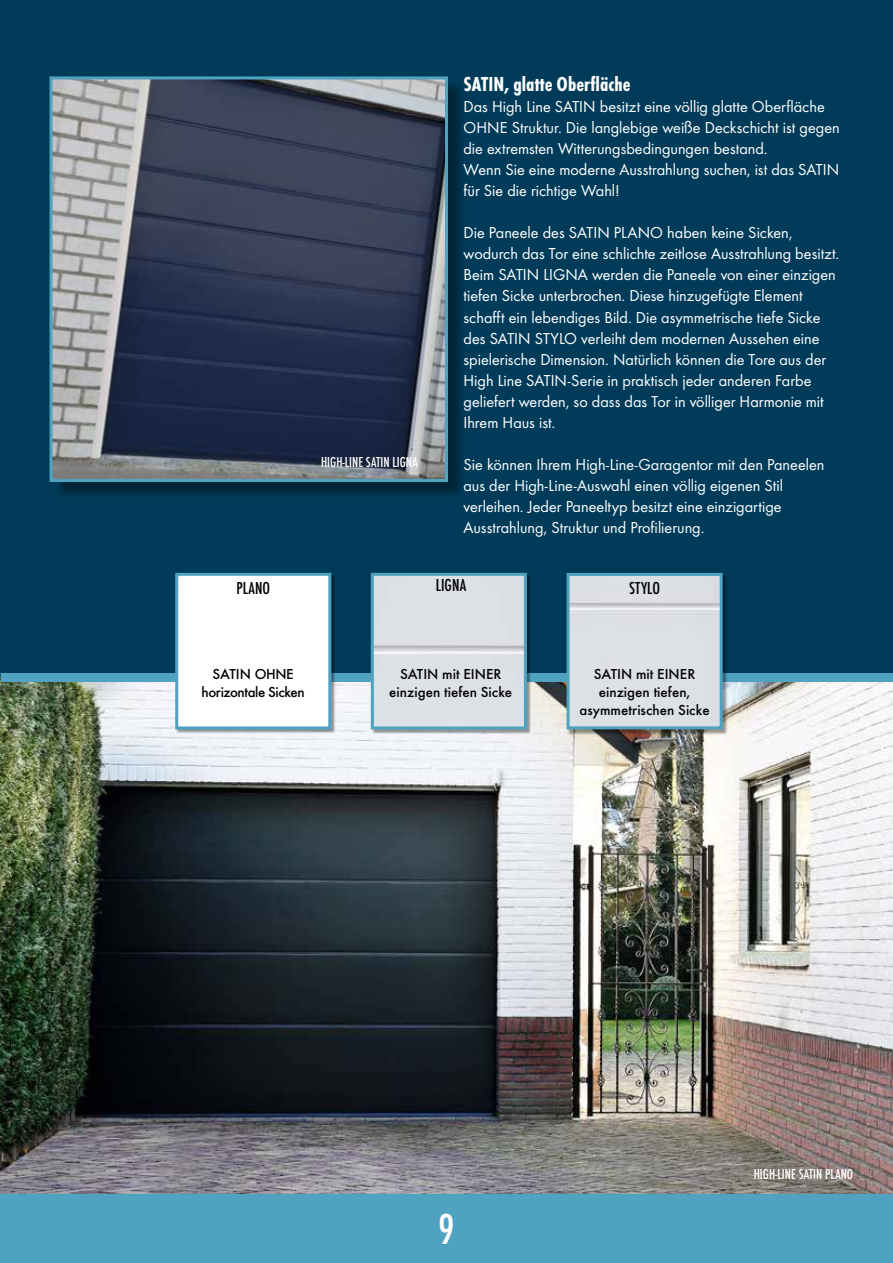
<style>
.page{position:relative;width:893px;height:1263px;background:#fff}
.page>*{position:absolute;margin:0;border:0;box-sizing:border-box;transform-origin:0 0}
.t1{font:500 45px "Futura Con";color:#fff}
.t2{font:700 21px "Futura Con";letter-spacing:.005em;color:#fff}
.t3{font:500 18px "Futura Con";color:#000}
.t4{font:16.5px/21px "Futura Boo";color:#fff}
.t5{font:500 15px/18px "Futura";color:#000;text-align:center}
.t6{font:500 15px "Futura Con";color:#fff}
.t7{font:500 15px/18px "Futura";letter-spacing:-.03em;color:#000;text-align:center}
</style>
<div class="page">
<div style="left:0;top:0;width:893px;height:676px;background:#003c5a"></div>
<img style="left:0;top:677px;width:893px;height:518px">
<div style="left:0;top:1195px;width:893px;height:68px;background:#50a2c1"></div>
<div style="left:1px;top:673px;width:892px;height:8px;background:#50a2c1"></div>
<div style="left:52px;top:79px;width:414px;height:421px;background:#000;opacity:.4"></div>
<img style="left:54px;top:80px;width:390px;height:398px">
<div style="left:50px;top:76px;width:398px;height:406px;border:3px solid #50a2c1"></div>
<div style="left:176px;top:574px;width:159px;height:160px;background:#000;opacity:.4"></div>
<div style="left:179px;top:577px;width:148px;height:148px;background:#fff"></div>
<div style="left:175px;top:573px;width:156px;height:156px;border:3px solid #50a2c1"></div>
<div style="left:372px;top:574px;width:160px;height:160px;background:#000;opacity:.4"></div>
<div style="left:375px;top:577px;width:148px;height:148px;background:#dde0e5"></div>
<div style="left:371px;top:573px;width:156px;height:156px;border:3px solid #50a2c1"></div>
<div style="left:568px;top:574px;width:160px;height:161px;background:#000;opacity:.4"></div>
<div style="left:571px;top:577px;width:148px;height:148px;background:#dde0e5"></div>
<div style="left:567px;top:573px;width:156px;height:156px;border:3px solid #50a2c1"></div>
<p class="t6" style="left:321px;top:454px;width:98px">HIGH-LINE SATIN LIGNA</p>
<p class="t2" style="left:463px;top:72px;width:169px">SATIN, glatte Oberfläche</p>
<p class="t4" style="left:463px;top:96px;width:378px">Das High Line SATIN besitzt eine völlig glatte Oberfläche OHNE Struktur. Die langlebige weiße Deckschicht ist gegen die extremsten Witterungsbedingungen bestand.<br>Wenn Sie eine moderne Ausstrahlung suchen, ist das SATIN für Sie die richtige Wahl!</p>
<p class="t4" style="left:463px;top:222px;width:377px">Die Paneele des SATIN PLANO haben keine Sicken, wodurch das Tor eine schlichte zeitlose Ausstrahlung besitzt.<br>Beim SATIN LIGNA werden die Paneele von einer einzigen tiefen Sicke unterbrochen. Diese hinzugefügte Element schafft ein lebendiges Bild. Die asymmetrische tiefe Sicke des SATIN STYLO verleiht dem modernen Aussehen eine spielerische Dimension. Natürlich können die Tore aus der High Line SATIN-Serie in praktisch jeder anderen Farbe geliefert werden, so dass das Tor in völliger Harmonie mit Ihrem Haus ist.</p>
<p class="t4" style="left:463px;top:453px;width:362px">Sie können Ihrem High-Line-Garagentor mit den Paneelen aus der High-Line-Auswahl einen völlig eigenen Stil verleihen. Jeder Paneeltyp besitzt eine einzigartige Ausstrahlung, Struktur und Profilierung.</p>
<p class="t3" style="left:236px;top:578px;width:35px">PLANO</p>
<p class="t3" style="left:436px;top:575px;width:32px">LIGNA</p>
<p class="t3" style="left:629px;top:578px;width:33px">STYLO</p>
<p class="t7" style="left:202px;top:665px;width:105px">SATIN OHNE horizontale Sicken</p>
<p class="t5" style="left:389px;top:665px;width:124px">SATIN mit EINER einzigen tiefen Sicke</p>
<p class="t5" style="left:580px;top:665px;width:132px">SATIN mit EINER einzigen tiefen, asymmetrischen Sicke</p>
<h1 class="t1" style="left:438px;top:1204px;width:19px">9</h1>
<p class="t6" style="left:754px;top:1165px;width:101px">HIGH-LINE SATIN PLANO</p>
</div>
